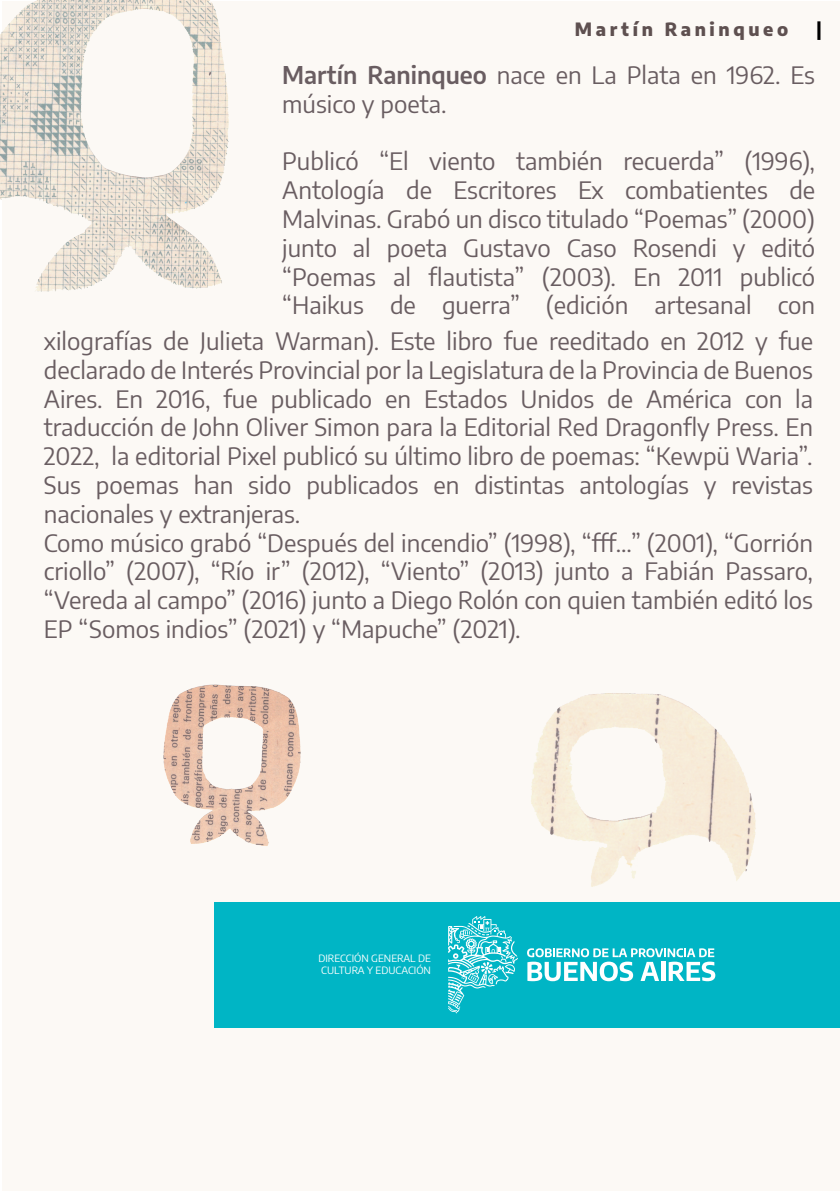
<style>
.page{position:relative;width:840px;height:1191px;background:#fff}
.page>*{position:absolute;margin:0;border:0;box-sizing:border-box;transform-origin:0 0}
.t1{font:24px/28.8px "Encode Sans";color:#695d61}
.t2{font:800 18px "Encode Sans";letter-spacing:.2em;color:#5e5050}
.t3{font:800 18px "Encode Sans";color:#000}
.t4{font:10px/12.2px "Encode Sans";color:#fff}
.s1{font-weight:600}
</style>
<div class="page">
<div style="left:2px;top:1px;width:837px;height:1190px;background:#fcf9f5"></div>
<img style="left:163px;top:684px;width:138px;height:162px">
<img style="left:350px;top:693px;width:489px;height:335px">
<img style="left:0;top:0;width:229px;height:292px">
<div style="left:214px;top:902px;width:625px;height:125px;background:#00b5c5"></div>
<svg style="left:527px;top:948px;width:188px;height:33px"></svg>
<svg style="left:448px;top:916px;width:69px;height:97px"></svg>
<p class="t2" style="left:574px;top:16px;width:215px">Martín Raninqueo</p>
<p class="t3" style="left:815px;top:16px;width:7px">|</p>
<p class="t1" style="left:282px;top:59px;width:534px"><span class="s1">Martín Raninqueo</span> nace en La Plata en 1962. Es músico y poeta.</p>
<p class="t1" style="left:282px;top:146px;width:534px;text-align:justify">Publicó “El viento también recuerda” (1996), Antología de Escritores Ex combatientes de Malvinas. Grabó un disco titulado “Poemas” (2000) junto al poeta Gustavo Caso Rosendi y editó “Poemas al flautista” (2003). En 2011 publicó “Haikus de guerra” (edición artesanal con</p>
<p class="t1" style="left:44px;top:325px;width:770px">xilografías de Julieta Warman). Este libro fue reeditado en 2012 y fue declarado de Interés Provincial por la Legislatura de la Provincia de Buenos Aires. En 2016, fue publicado en Estados Unidos de América con la traducción de John Oliver Simon para la Editorial Red Dragonfly Press. En 2022, la editorial Pixel publicó su último libro de poemas: “Kewpü Waria”.<br>Sus poemas han sido publicados en distintas antologías y revistas nacionales y extranjeras.<br>Como músico grabó “Después del incendio” (1998), “fff…” (2001), “Gorrión criollo” (2007), “Río ir” (2012), “Viento” (2013) junto a Fabián Passaro, “Vereda al campo” (2016) junto a Diego Rolón con quien también editó los EP “Somos indios” (2021) y “Mapuche” (2021).</p>
<p class="t4" style="left:318px;top:952px;width:114px">DIRECCIÓN GENERAL DE<br>CULTURA Y EDUCACIÓN</p>
</div>
